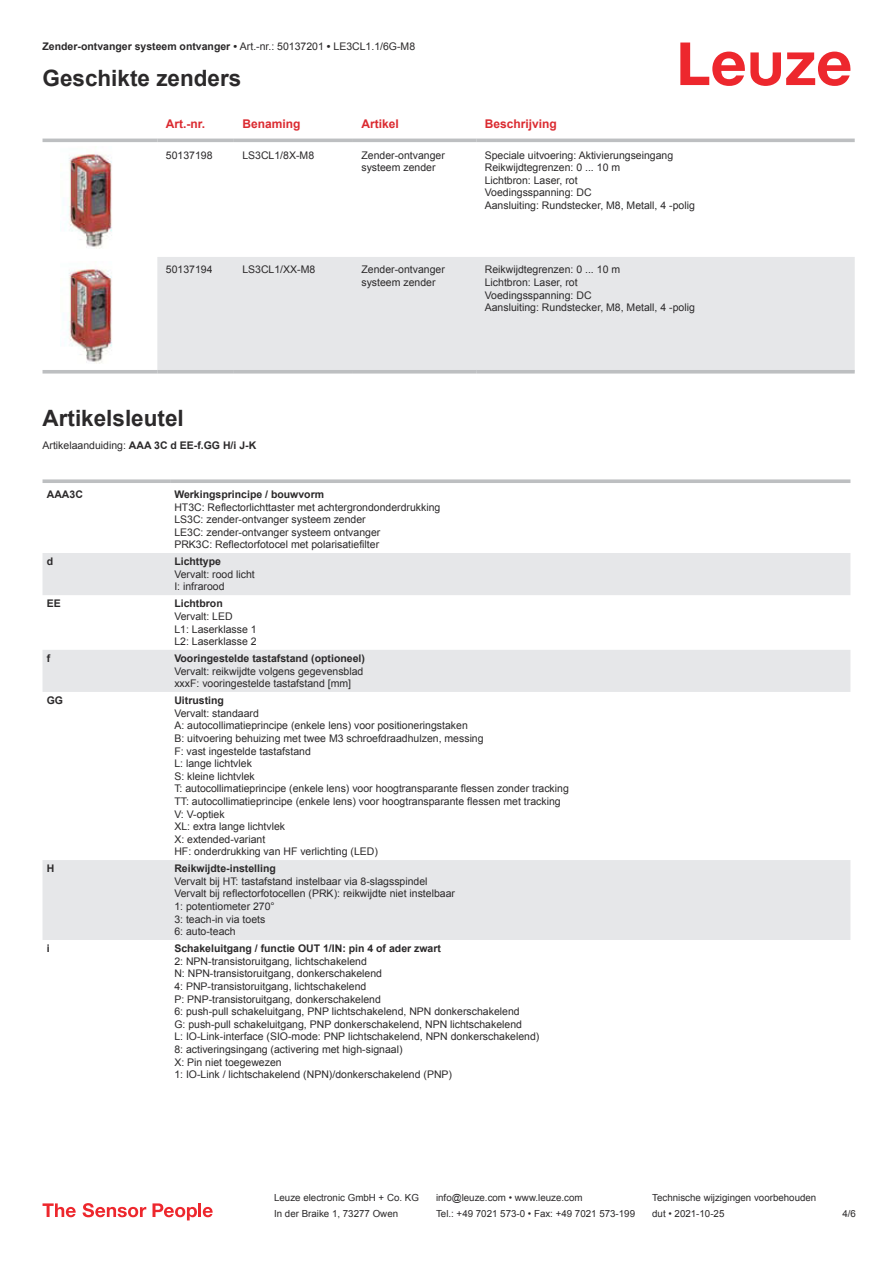
<style>
.page{position:relative;width:893px;height:1263px;background:#fff}
.page>*{position:absolute;margin:0;border:0;box-sizing:border-box;transform-origin:0 0}
.t1{font:700 22.5px "Arial";color:#2b292a}
.t2{font:700 12px "Arial";color:#db2a30}
.t3{font:10.5px/12.6px "Arial";color:#2b292a}
.t4{font:700 10.5px "Arial";color:#2b292a}
.t5{font:9.75px "Arial";color:#2b292a}
.s1{font-weight:400}
</style>
<div class="page">
<svg style="left:680px;top:43px;width:170px;height:43px"></svg>
<div style="left:157px;top:257px;width:698px;height:113px;background:#e6e7e9"></div>
<hr style="left:43px;top:139px;width:114px;height:3px;background:#bdbfc1">
<hr style="left:157px;top:139px;width:77px;height:3px;background:#bdbfc1">
<hr style="left:234px;top:139px;width:119px;height:3px;background:#bdbfc1">
<hr style="left:353px;top:139px;width:123px;height:3px;background:#bdbfc1">
<hr style="left:476px;top:139px;width:379px;height:3px;background:#bdbfc1">
<svg style="left:43px;top:370px;width:114px;height:4px"></svg>
<svg style="left:157px;top:370px;width:77px;height:4px"></svg>
<svg style="left:234px;top:370px;width:119px;height:4px"></svg>
<svg style="left:353px;top:370px;width:123px;height:4px"></svg>
<svg style="left:476px;top:370px;width:379px;height:4px;background:#c4c6c7"></svg>
<img style="left:68px;top:154px;width:44px;height:95px">
<img style="left:68px;top:269px;width:44px;height:95px">
<svg style="left:43px;top:553px;width:807px;height:387px"></svg>
<svg style="left:43px;top:479px;width:127px;height:4px"></svg>
<svg style="left:170px;top:479px;width:680px;height:4px;background:#c4c6c7"></svg>
<svg style="left:43px;top:1203px;width:33px;height:14px"></svg>
<svg style="left:83px;top:1203px;width:63px;height:14px"></svg>
<svg style="left:153px;top:1203px;width:44px;height:17px"></svg>
<hr style="left:198px;top:1203px;width:3px;height:14px;background:#ed272d">
<svg style="left:203px;top:1207px;width:10px;height:10px"></svg>
<p class="t4" style="left:43px;top:43px;width:374px">Zender-ontvanger systeem ontvanger • <span class="s1">Art.-nr.: 50137201</span> • <span class="s1">LE3CL1.1/6G-M8</span></p>
<h1 class="t1" style="left:43px;top:70px;width:200px">Geschikte zenders</h1>
<p class="t2" style="left:166px;top:119px;width:41px">Art.-nr.</p>
<p class="t2" style="left:242px;top:119px;width:60px">Benaming</p>
<p class="t2" style="left:361px;top:119px;width:39px">Artikel</p>
<p class="t2" style="left:485px;top:119px;width:74px">Beschrijving</p>
<p class="t3" style="left:166px;top:150px;width:48px">50137198</p>
<p class="t3" style="left:242px;top:150px;width:73px">LS3CL1/8X-M8</p>
<p class="t3" style="left:361px;top:150px;width:85px">Zender-ontvanger systeem zender</p>
<p class="t3" style="left:485px;top:150px;width:212px">Speciale uitvoering: Aktivierungseingang Reikwijdtegrenzen: 0 ... 10 m<br>Lichtbron: Laser, rot<br>Voedingsspanning: DC<br>Aansluiting: Rundstecker, M8, Metall, 4 -polig</p>
<p class="t3" style="left:166px;top:264px;width:48px">50137194</p>
<p class="t3" style="left:242px;top:264px;width:74px">LS3CL1/XX-M8</p>
<p class="t3" style="left:361px;top:264px;width:85px">Zender-ontvanger systeem zender</p>
<p class="t3" style="left:485px;top:264px;width:212px">Reikwijdtegrenzen: 0 ... 10 m<br>Lichtbron: Laser, rot<br>Voedingsspanning: DC<br>Aansluiting: Rundstecker, M8, Metall, 4 -polig</p>
<h1 class="t1" style="left:43px;top:410px;width:143px">Artikelsleutel</h1>
<p class="t4" style="left:43px;top:442px;width:215px"><span class="s1">Artikelaanduiding:</span> AAA 3C d EE-f.GG H/i J-K</p>
<p class="t4" style="left:47px;top:490px;width:38px">AAA3C</p>
<p class="t4" style="left:174px;top:490px;width:151px">Werkingsprincipe / bouwvorm</p>
<p class="t3" style="left:174px;top:501px;width:268px">HT3C: Reflectorlichttaster met achtergrondonderdrukking LS3C: zender-ontvanger systeem zender<br>LE3C: zender-ontvanger systeem ontvanger<br>PRK3C: Reflectorfotocel met polarisatiefilter</p>
<p class="t4" style="left:47px;top:558px;width:8px">d</p>
<p class="t4" style="left:174px;top:558px;width:48px">Lichttype</p>
<p class="t3" style="left:174px;top:569px;width:82px">Vervalt: rood licht<br>I: infrarood</p>
<p class="t4" style="left:47px;top:600px;width:16px">EE</p>
<p class="t4" style="left:174px;top:600px;width:50px">Lichtbron</p>
<p class="t3" style="left:174px;top:611px;width:84px">Vervalt: LED<br>L1: Laserklasse 1<br>L2: Laserklasse 2</p>
<p class="t4" style="left:47px;top:654px;width:5px">f</p>
<p class="t4" style="left:174px;top:654px;width:192px">Vooringestelde tastafstand (optioneel)</p>
<p class="t3" style="left:174px;top:666px;width:191px">Vervalt: reikwijdte volgens gegevensblad xxxF: vooringestelde tastafstand [mm]</p>
<p class="t4" style="left:47px;top:696px;width:18px">GG</p>
<p class="t4" style="left:174px;top:696px;width:51px">Uitrusting</p>
<p class="t3" style="left:174px;top:708px;width:396px">Vervalt: standaard<br>A: autocollimatieprincipe (enkele lens) voor positioneringstaken<br>B: uitvoering behuizing met twee M3 schroefdraadhulzen, messing<br>F: vast ingestelde tastafstand<br>L: lange lichtvlek<br>S: kleine lichtvlek<br>T: autocollimatieprincipe (enkele lens) voor hoogtransparante flessen zonder tracking TT: autocollimatieprincipe (enkele lens) voor hoogtransparante flessen met tracking V: V-optiek<br>XL: extra lange lichtvlek<br>X: extended-variant<br>HF: onderdrukking van HF verlichting (LED)</p>
<p class="t4" style="left:47px;top:864px;width:9px">H</p>
<p class="t4" style="left:174px;top:864px;width:103px">Reikwijdte-instelling</p>
<p class="t3" style="left:174px;top:876px;width:282px">Vervalt bij HT: tastafstand instelbaar via 8-slagsspindel Vervalt bij reflectorfotocellen (PRK): reikwijdte niet instelbaar 1: potentiometer 270°<br>3: teach-in via toets<br>6: auto-teach</p>
<p class="t4" style="left:47px;top:944px;width:4px">i</p>
<p class="t4" style="left:174px;top:944px;width:268px">Schakeluitgang / functie OUT 1/IN: pin 4 of ader zwart</p>
<p class="t3" style="left:174px;top:955px;width:367px">2: NPN-transistoruitgang, lichtschakelend<br>N: NPN-transistoruitgang, donkerschakelend<br>4: PNP-transistoruitgang, lichtschakelend<br>P: PNP-transistoruitgang, donkerschakelend<br>6: push-pull schakeluitgang, PNP lichtschakelend, NPN donkerschakelend<br>G: push-pull schakeluitgang, PNP donkerschakelend, NPN lichtschakelend<br>L: IO-Link-interface (SIO-mode: PNP lichtschakelend, NPN donkerschakelend)<br>8: activeringsingang (activering met high-signaal)<br>X: Pin niet toegewezen<br>1: IO-Link / lichtschakelend (NPN)/donkerschakelend (PNP)</p>
<p class="t5" style="left:274px;top:1194px;width:146px">Leuze electronic GmbH + Co. KG</p>
<p class="t5" style="left:436px;top:1194px;width:148px">info@leuze.com • www.leuze.com</p>
<p class="t5" style="left:652px;top:1194px;width:166px">Technische wijzigingen voorbehouden</p>
<p class="t5" style="left:274px;top:1210px;width:126px">In der Braike 1, 73277 Owen</p>
<p class="t5" style="left:436px;top:1210px;width:201px">Tel.: +49 7021 573-0 • Fax: +49 7021 573-199</p>
<p class="t5" style="left:652px;top:1210px;width:74px">dut • 2021-10-25</p>
<p class="t5" style="left:842px;top:1210px;width:15px">4 /6</p>
</div>
